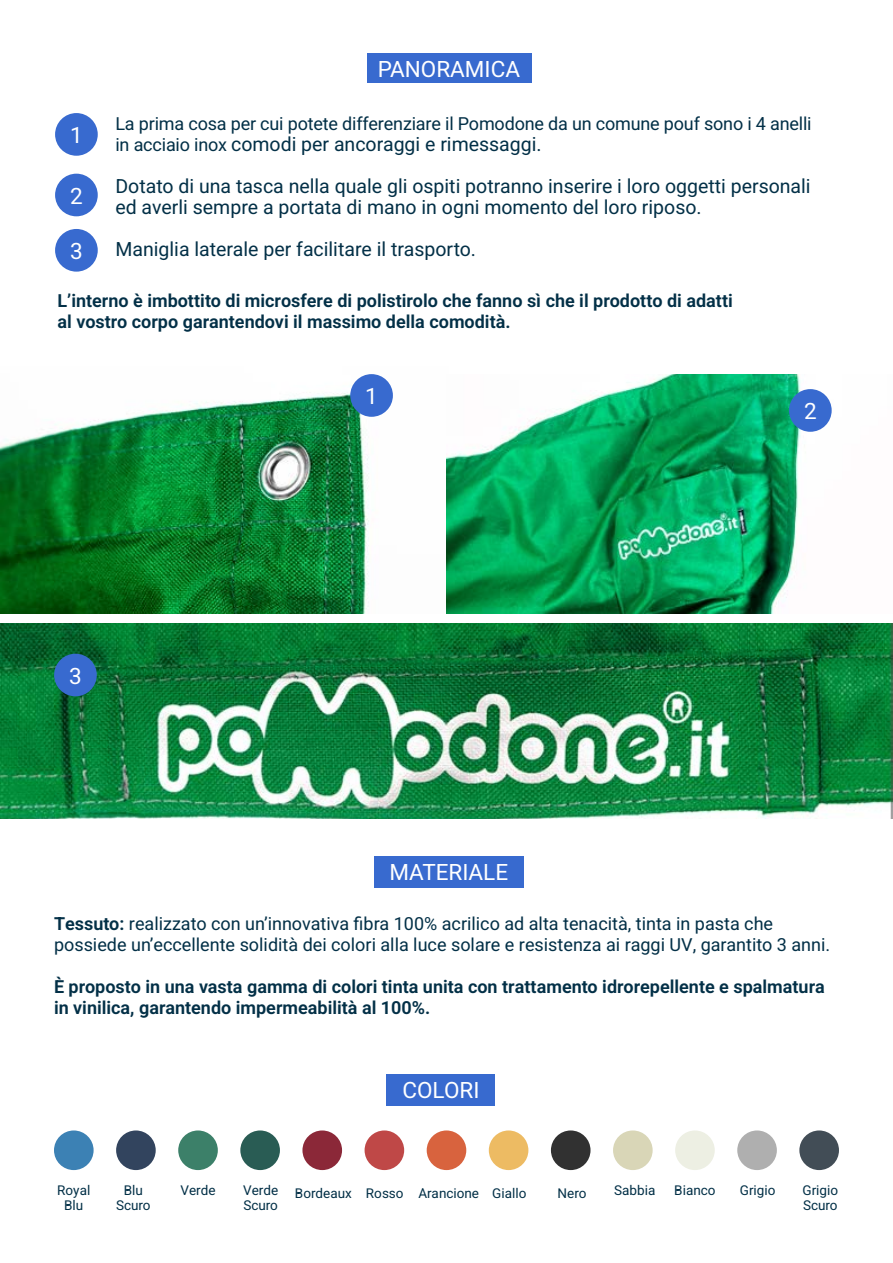
<style>
.page{position:relative;width:893px;height:1263px;background:#fff}
.page>*{position:absolute;margin:0;border:0;box-sizing:border-box;transform-origin:0 0}
.t1{font:22.5px "Heebo";color:#fff}
.t2{font:19.5px/42px "Heebo";color:#033047}
.t3{font:600 18px/21px "Heebo";color:#033047}
.t4{font:18px/21px "Heebo";color:#033047}
.t5{font:13.5px/15px "Heebo";color:#033047;text-align:center}
.s1{font-size:18px}
.s2{font-weight:600}
</style>
<div class="page">
<img style="left:0;top:624px;width:893px;height:194px">
<img style="left:0;top:374px;width:393px;height:240px">
<div style="left:387px;top:1074px;width:108px;height:32px;background:#386acf"></div>
<div style="left:374px;top:856px;width:149px;height:32px;background:#386acf"></div>
<div style="left:54px;top:1130px;width:40px;height:40px;background:#3c81b4;border-radius:50%"></div>
<div style="left:54px;top:654px;width:43px;height:42px;background:#386acf;border-radius:50%"></div>
<div style="left:350px;top:374px;width:43px;height:43px;background:#386acf;border-radius:50%"></div>
<div style="left:427px;top:1130px;width:39px;height:40px;background:#d8633e;border-radius:50%"></div>
<div style="left:178px;top:1130px;width:40px;height:40px;background:#3c8069;border-radius:50%"></div>
<div style="left:551px;top:1130px;width:39px;height:40px;background:#313131;border-radius:50%"></div>
<div style="left:302px;top:1130px;width:40px;height:40px;background:#8b2838;border-radius:50%"></div>
<div style="left:675px;top:1130px;width:40px;height:40px;background:#edefe3;border-radius:50%"></div>
<div style="left:799px;top:1130px;width:40px;height:40px;background:#424d56;border-radius:50%"></div>
<div style="left:116px;top:1130px;width:40px;height:40px;background:#32445e;border-radius:50%"></div>
<div style="left:489px;top:1130px;width:39px;height:40px;background:#edbb63;border-radius:50%"></div>
<div style="left:240px;top:1130px;width:40px;height:40px;background:#295c54;border-radius:50%"></div>
<div style="left:613px;top:1130px;width:40px;height:40px;background:#d9d6b7;border-radius:50%"></div>
<div style="left:365px;top:1130px;width:39px;height:40px;background:#bf4847;border-radius:50%"></div>
<div style="left:737px;top:1130px;width:40px;height:40px;background:#afafaf;border-radius:50%"></div>
<div style="left:367px;top:53px;width:164px;height:30px;background:#386acf"></div>
<div style="left:55px;top:113px;width:43px;height:43px;background:#386acf;border-radius:50%"></div>
<div style="left:55px;top:174px;width:43px;height:42px;background:#386acf;border-radius:50%"></div>
<div style="left:55px;top:229px;width:43px;height:43px;background:#386acf;border-radius:50%"></div>
<img style="left:446px;top:374px;width:385px;height:240px">
<div style="left:789px;top:389px;width:43px;height:43px;background:#386acf;border-radius:50%"></div>
<p class="t1" style="left:378px;top:53px;width:144px">PANORAMICA</p>
<p class="t4" style="left:115px;top:113px;width:698px">La prima cosa per cui potete differenziare il Pomodone da un comune pouf sono i 4 anelli</p>
<p class="t2" style="left:115px;top:123px;width:697px"><span class="s1">in acciaio inox</span> comodi per ancoraggi e rimessaggi.<br>Dotato di una tasca nella quale gli ospiti potranno inserire i loro oggetti personali</p>
<p class="t2" style="left:115px;top:186px;width:588px">ed averli sempre a portata di mano in ogni momento del loro riposo.<br>Maniglia laterale per facilitare il trasporto.</p>
<p class="t3" style="left:58px;top:291px;width:677px">L’interno è imbottito di microsfere di polistirolo che fanno sì che il prodotto di adatti al vostro corpo garantendovi il massimo della comodità.</p>
<p class="t1" style="left:70px;top:119px;width:14px">1</p>
<p class="t1" style="left:70px;top:180px;width:14px">2</p>
<p class="t1" style="left:70px;top:235px;width:14px">3</p>
<p class="t1" style="left:69px;top:660px;width:14px">3</p>
<p class="t1" style="left:365px;top:380px;width:14px">1</p>
<p class="t1" style="left:804px;top:395px;width:14px">2</p>
<p class="t1" style="left:389px;top:856px;width:120px">MATERIALE</p>
<p class="t4" style="left:54px;top:913px;width:778px"><span class="s2">Tessuto:</span> realizzato con un’innovativa fibra 100% acrilico ad alta tenacità, tinta in pasta che possiede un’eccellente solidità dei colori alla luce solare e resistenza ai raggi UV, garantito 3 anni.</p>
<p class="t3" style="left:54px;top:976px;width:772px">È proposto in una vasta gamma di colori tinta unita con trattamento idrorepellente e spalmatura in vinilica, garantendo impermeabilità al 100%.</p>
<p class="t1" style="left:402px;top:1074px;width:79px">COLORI</p>
<p class="t5" style="left:57px;top:1183px;width:35px">Royal<br>Blu</p>
<p class="t5" style="left:116px;top:1183px;width:36px">Blu<br>Scuro</p>
<p class="t5" style="left:243px;top:1183px;width:37px;text-align:left">Verde<br>Scuro</p>
<p class="t5" style="left:295px;top:1186px;width:233px">Bordeaux Rosso Arancione Giallo</p>
<p class="t5" style="left:558px;top:1186px;width:30px">Nero</p>
<p class="t5" style="left:614px;top:1183px;width:43px">Sabbia</p>
<p class="t5" style="left:674px;top:1183px;width:43px">Bianco</p>
<p class="t5" style="left:740px;top:1183px;width:37px">Grigio</p>
<p class="t5" style="left:802px;top:1183px;width:37px;text-align:left">Grigio<br>Scuro</p>
<p class="t5" style="left:180px;top:1183px;width:37px">Verde</p>
</div>
